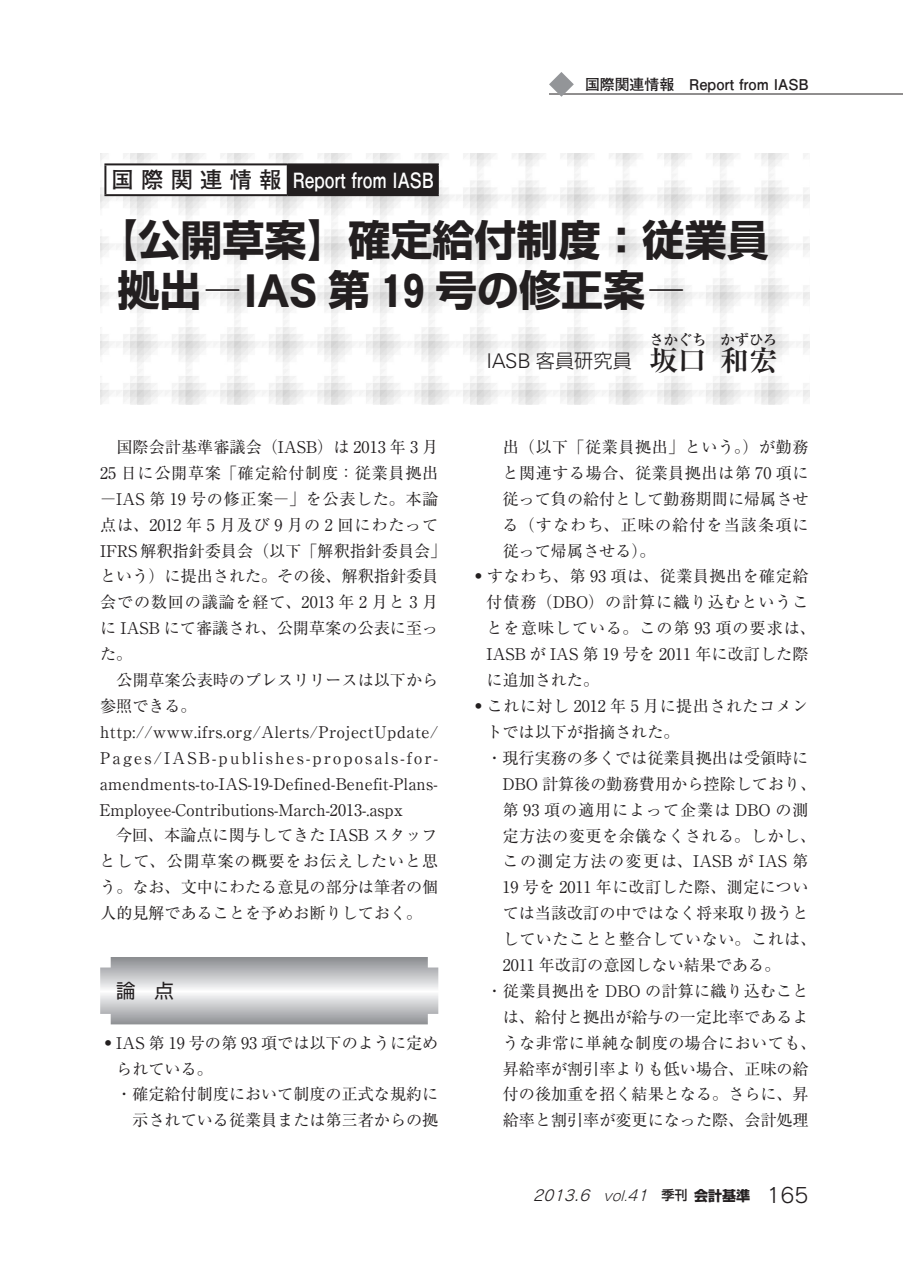
<style>
.page{position:relative;width:903px;height:1275px;background:#fff}
.page>*{position:absolute;margin:0;border:0;box-sizing:border-box;transform-origin:0 0}
.t1{font:700 42px/49.9px "Shin Go Pr 5";color:#231f20}
.t2{font:700 28.35px "Ryumin Pr 5";color:#231f20}
.t3{font:700 21px "Futo Go B101 Pr 5";color:#fff;scale:.84 1}
.t4{font:300 19.25px "Shin Go Pr 5";color:#231f20}
.t5{font:19.25px "Shin Go Pr 5";color:#231f20}
.t6{font:16.1px/25.9px "Ryumin Pr 5";color:#231f20}
.t7{font:16.1px "Ryumin Pr 5";letter-spacing:.03em;color:#231f20}
.t8{font:16.1px "Ryumin Pr 5";letter-spacing:.02em;color:#231f20}
.t9{font:16.1px "Ryumin Pr 5";letter-spacing:.055em;color:#231f20}
.t10{font:16.1px "Ryumin Pr 5";letter-spacing:.06em;color:#231f20}
.t11{font:16.1px "Ryumin Pr 5";letter-spacing:.095em;color:#231f20}
.t12{font:16.1px "Ryumin Pr 5";letter-spacing:.04em;color:#231f20}
.t13{font:16.1px "Ryumin Pr 5";letter-spacing:.065em;color:#231f20}
.t14{font:700 14.88px "Futo Go B101 Pr 5";color:#231f20}
.t15{font:italic 14.88px "Rodin Pro M";color:#231f20}
.t16{font:700 14.17px "Ryumin Pr 5";color:#231f20}
.s1{font-size:22.4px;color:#231f20}
.s2{font-family:"Cezanne Pro B";font-weight:400;font-size:44.1px}
.s3{font-family:"Univers LT Std";font-size:20.3px}
.s4{font-family:"Ryumin Pr 5";font-weight:700;font-size:28.35px}
.s5{font-family:"Shin Go Pr 5";font-weight:900}
.s6{font-family:"Gothic MB101 Pr 5";font-weight:300;font-size:13.65px}
.s7{font-family:"Gothic MB101 Pr 5";font-weight:300}
.s8{font-family:"Shin Go Pr 5";font-weight:500;font-style:normal;font-size:13.12px}
.s9{font-family:"Shin Go Pr 5";font-weight:700;font-style:normal;font-size:14px}
.s10{font-style:normal;font-size:20.47px}
</style>
<div class="page">
<hr style="left:549px;top:94px;width:354px;height:1px;background:#231f20">
<svg style="left:549px;top:72px;width:25px;height:25px"></svg>
<img style="left:100px;top:154px;width:710px;height:250px">
<div style="left:105px;top:164px;width:183px;height:31px;background:#fff"></div>
<div style="left:288px;top:164px;width:150px;height:31px;background:#231f20"></div>
<hr style="left:104px;top:163px;width:184px;height:2px;background:#231f20">
<hr style="left:104px;top:165px;width:2px;height:29px;background:#231f20">
<hr style="left:288px;top:163px;width:151px;height:2px;background:#231f20">
<hr style="left:287px;top:165px;width:2px;height:29px;background:#231f20">
<hr style="left:437px;top:165px;width:2px;height:29px;background:#231f20">
<hr style="left:104px;top:194px;width:184px;height:2px;background:#231f20">
<hr style="left:288px;top:194px;width:151px;height:2px;background:#231f20">
<svg style="left:100px;top:957px;width:338px;height:67px"></svg>
<h3 class="t3" style="left:112px;top:163px;width:385px"><span class="s1">国際関連情報</span> Report from IASB</h3>
<p class="t14" style="left:585px;top:72px;width:225px">国際関連情報　Report from IASB</p>
<h1 class="t1" style="left:118px;top:213px;width:652px;text-indent:-21px">【公開草案】確定給付制度：従業員拠出─<span class="s2">IAS</span> 第 <span class="s2">19</span> 号の修正案─</h1>
<p class="t4" style="left:486px;top:345px;width:193px"><span class="s3">IASB</span> 客員研究員 <span class="s4">坂</span></p>
<p class="t16" style="left:720px;top:328px;width:58px">かずひろ</p>
<p class="t16" style="left:649px;top:328px;width:58px">さかぐち</p>
<h2 class="t2" style="left:678px;top:338px;width:30px">口</h2>
<h2 class="t2" style="left:720px;top:338px;width:58px">和宏</h2>
<p class="t6" style="left:100px;top:433px;width:348px;text-indent:16px">国際会計基準審議会（IASB）は 2013 年 3 月<br>25 日に公開草案「確定給付制度：従業員拠出─IAS 第 19 号の修正案─」を公表した。本論点は、2012 年 5 月及び 9 月の 2 回にわたって<br>IFRS 解釈指針委員会（以下「解釈指針委員会」という）に提出された。その後、解釈指針委員会での数回の議論を経て、2013 年 2 月と 3 月に IASB にて審議され、公開草案の公表に至った。</p>
<p class="t6" style="left:100px;top:666px;width:340px;text-indent:17px">公開草案公表時のプレスリリースは以下から参照できる。http://www.ifrs.org/Alerts/ProjectUpdate/ Pages/IASB-publishes-proposals-for&shy;amendments-to-IAS-19-Defined-Benefit-Plans-Employee-Contributions-March-2013-.aspx</p>
<p class="t6" style="left:99px;top:821px;width:340px;text-align:justify;text-indent:16px">今回、本論点に関与してきた IASB スタッフとして、公開草案の概要をお伝えしたいと思う。なお、文中にわたる意見の部分は筆者の個人的見解であることを予めお断りしておく。</p>
<p class="t5" style="left:116px;top:975px;width:59px">論 点</p>
<p class="t6" style="left:100px;top:1028px;width:340px"><span class="s5">・</span>IAS 第 19 号の第 93 項では以下のように定め</p>
<p class="t6" style="left:116px;top:1054px;width:98px">られている。</p>
<p class="t6" style="left:116px;top:1080px;width:323px">・確定給付制度において制度の正式な規約に</p>
<p class="t6" style="left:132px;top:1106px;width:307px">示されている従業員または第三者からの拠</p>
<p class="t12" style="left:503px;top:434px;width:307px">出（以下「従業員拠出」という。）が勤務</p>
<p class="t7" style="left:503px;top:460px;width:307px">と関連する場合、従業員拠出は第 70 項に</p>
<p class="t6" style="left:503px;top:485px;width:307px">従って負の給付として勤務期間に帰属させ</p>
<p class="t13" style="left:503px;top:512px;width:307px">る（すなわち、正味の給付を当該条項に</p>
<p class="t6" style="left:503px;top:536px;width:154px">従って帰属させる）。</p>
<p class="t7" style="left:470px;top:564px;width:340px"><span class="s5">・</span>すなわち、第 93 項は、従業員拠出を確定給</p>
<p class="t9" style="left:486px;top:590px;width:324px">付債務（DBO）の計算に織り込むというこ</p>
<p class="t10" style="left:486px;top:616px;width:331px">とを意味している。この第 93 項の要求は、</p>
<p class="t6" style="left:486px;top:640px;width:324px">IASB が IAS 第 19 号を 2011 年に改訂した際</p>
<p class="t6" style="left:486px;top:666px;width:114px">に追加された。</p>
<p class="t7" style="left:470px;top:693px;width:340px"><span class="s5">・</span>これに対し 2012 年 5 月に提出されたコメン</p>
<p class="t6" style="left:486px;top:718px;width:195px">トでは以下が指摘された。</p>
<p class="t6" style="left:486px;top:744px;width:323px">・現行実務の多くでは従業員拠出は受領時に</p>
<p class="t6" style="left:502px;top:770px;width:315px">DBO 計算後の勤務費用から控除しており、</p>
<p class="t9" style="left:502px;top:797px;width:307px">第 93 項の適用によって企業は DBO の測</p>
<p class="t7" style="left:502px;top:823px;width:315px">定方法の変更を余儀なくされる。しかし、</p>
<p class="t11" style="left:502px;top:849px;width:307px">この測定方法の変更は、IASB が IAS 第</p>
<p class="t8" style="left:502px;top:875px;width:308px">19 号を 2011 年に改訂した際、測定につい</p>
<p class="t6" style="left:503px;top:899px;width:307px">ては当該改訂の中ではなく将来取り扱うと</p>
<p class="t7" style="left:503px;top:926px;width:315px">していたことと整合していない。これは、</p>
<p class="t6" style="left:503px;top:951px;width:279px">2011 年改訂の意図しない結果である。</p>
<p class="t8" style="left:487px;top:978px;width:323px">・従業員拠出を DBO の計算に織り込むこと</p>
<p class="t6" style="left:503px;top:1003px;width:307px">は、給付と拠出が給与の一定比率であるよ</p>
<p class="t7" style="left:503px;top:1030px;width:315px">うな非常に単純な制度の場合においても、</p>
<p class="t6" style="left:503px;top:1054px;width:307px">昇給率が割引率よりも低い場合、正味の給</p>
<p class="t6" style="left:503px;top:1080px;width:307px">付の後加重を招く結果となる。さらに、昇</p>
<p class="t6" style="left:503px;top:1106px;width:307px">給率と割引率が変更になった際、会計処理</p>
<p class="t15" style="left:533px;top:1186px;width:277px">2013.6 <span class="s6">vol.</span><span class="s7">41</span> <span class="s8">季刊</span><span class="s9">会計基準</span> <span class="s10">1 6 5</span></p>
</div>
